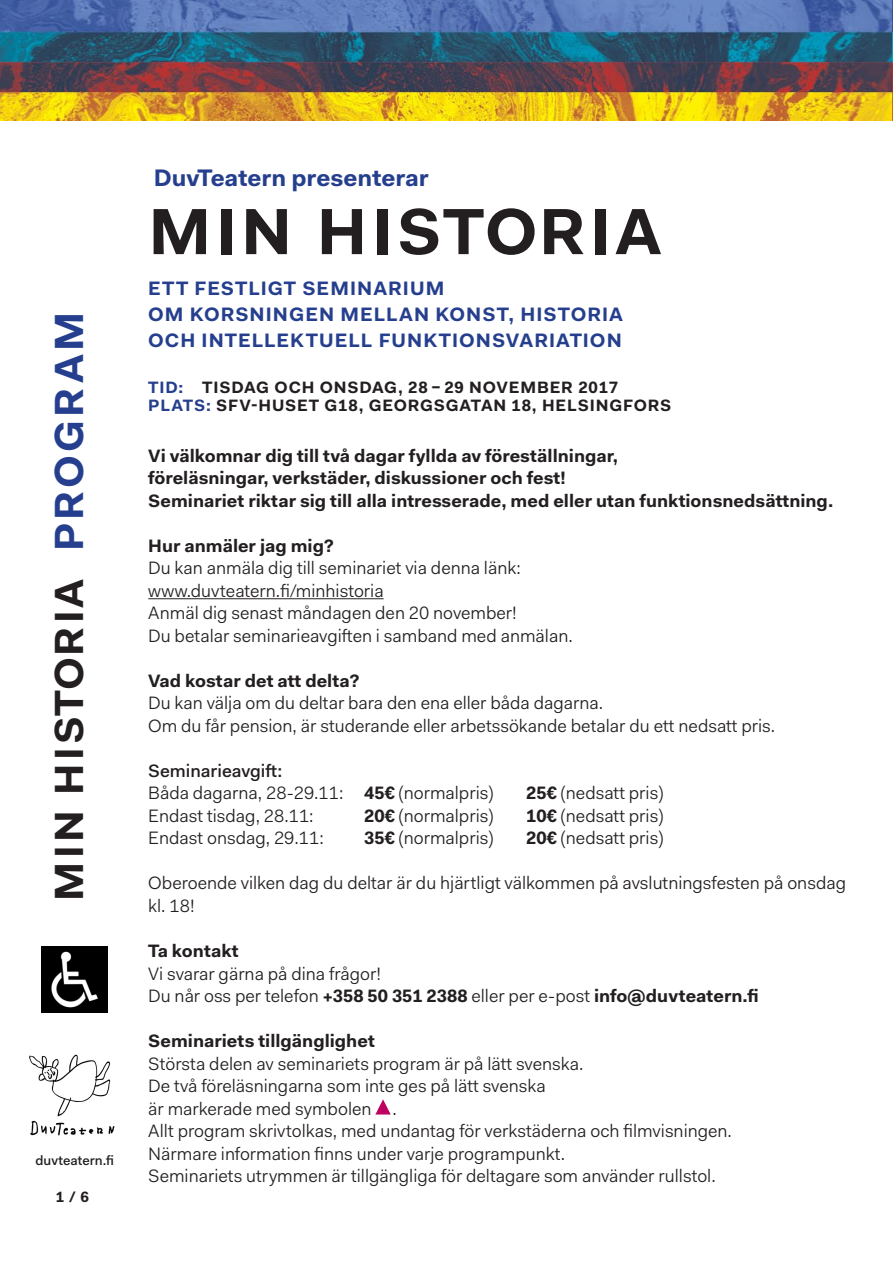
<style>
.page{position:relative;width:893px;height:1263px;background:#fff}
.page>*{position:absolute;margin:0;border:0;box-sizing:border-box;transform-origin:0 0}
.t1{font:700 65.55px "Fakt Pro";letter-spacing:.07em;color:#231f20}
.t2{font:700 40.95px "Fakt Pro";letter-spacing:.075em;color:#231f20}
.t3{font:700 24px "Fakt Pro";color:#253f8e}
.t4{font:700 19.5px/26.2px "Fakt Pro";letter-spacing:.05em;color:#253f8e}
.t5{font:18px/22.5px "Fakt Pro Blond";color:#231f20}
.t6{font:700 18px/22.5px "Fakt Pro";color:#231f20}
.t7{font:500 18px "Fakt Pro";color:#231f20}
.t8{font:700 16.5px/18px "Fakt Pro";letter-spacing:.05em;color:#231f20}
.t9{font:700 15px "Fakt Pro";color:#231f20}
.t10{font:500 13.5px "Fakt Pro";color:#231f20}
.s1{color:#253f8e}
.s2{font-family:"Fakt Pro";font-weight:700}
</style>
<div class="page">
<img style="left:29px;top:1054px;width:86px;height:82px">
<img style="left:0;top:0;width:893px;height:121px">
<hr style="left:148px;top:598px;width:236px;height:1px;background:#231f20">
<svg style="left:375px;top:1099px;width:16px;height:15px"></svg>
<img style="left:41px;top:946px;width:67px;height:66px">
<h2 class="t2" style="left:42px;top:900px;width:590px;rotate:-90deg">MIN HISTORIA <span class="s1">PROGRAM</span></h2>
<p class="t10" style="left:35px;top:1151px;width:80px">duvteatern.fi</p>
<p class="t9" style="left:56px;top:1187px;width:35px">1 / 6</p>
<h3 class="t3" style="left:154px;top:161px;width:276px">DuvTeatern presenterar</h3>
<h1 class="t1" style="left:149px;top:188px;width:514px">MIN HISTORIA</h1>
<p class="t4" style="left:148px;top:275px;width:476px">ETT FESTLIGT SEMINARIUM<br>OM KORSNINGEN MELLAN KONST, HISTORIA<br>OCH INTELLEKTUELL FUNKTIONSVARIATION</p>
<p class="t8" style="left:148px;top:378px;width:525px"><span class="s1">TID:</span> TISDAG OCH ONSDAG, 28 – 29 NOVEMBER 2017<br><span class="s1">PLATS:</span> SFV-HUSET G18, GEORGSGATAN 18, HELSINGFORS</p>
<p class="t6" style="left:148px;top:444px;width:686px">Vi välkomnar dig till två dagar fyllda av föreställningar,<br>föreläsningar, verkstäder, diskussioner och fest!<br>Seminariet riktar sig till alla intresserade, med eller utan funktionsnedsättning.</p>
<p class="t6" style="left:148px;top:534px;width:187px">Hur anmäler jag mig?</p>
<p class="t5" style="left:148px;top:557px;width:426px">Du kan anmäla dig till seminariet via denna länk: www.duvteatern.fi/minhistoria<br>Anmäl dig senast måndagen den 20 november!<br>Du betalar seminarieavgiften i samband med anmälan.</p>
<p class="t6" style="left:148px;top:669px;width:212px">Vad kostar det att delta?</p>
<p class="t5" style="left:148px;top:692px;width:629px">Du kan välja om du deltar bara den ena eller båda dagarna.<br>Om du får pension, är studerande eller arbetssökande betalar du ett nedsatt pris.</p>
<p class="t7" style="left:148px;top:759px;width:136px">Seminarieavgift:</p>
<p class="t5" style="left:148px;top:782px;width:347px">Båda dagarna, 28-29.11: <span class="s2">45€</span> (normalpris)</p>
<p class="t5" style="left:526px;top:782px;width:138px"><span class="s2">25€</span> (nedsatt pris)</p>
<p class="t5" style="left:148px;top:804px;width:167px">Endast tisdag, 28.11:</p>
<p class="t5" style="left:364px;top:804px;width:131px"><span class="s2">20€</span> (normalpris)</p>
<p class="t5" style="left:526px;top:804px;width:138px"><span class="s2">10€</span> (nedsatt pris)</p>
<p class="t5" style="left:148px;top:827px;width:177px">Endast onsdag, 29.11:</p>
<p class="t5" style="left:364px;top:827px;width:131px"><span class="s2">35€</span> (normalpris)</p>
<p class="t5" style="left:526px;top:827px;width:138px"><span class="s2">20€</span> (nedsatt pris)</p>
<p class="t5" style="left:148px;top:872px;width:699px">Oberoende vilken dag du deltar är du hjärtligt välkommen på avslutningsfesten på onsdag kl. 18!</p>
<p class="t6" style="left:148px;top:939px;width:92px">Ta kontakt</p>
<p class="t5" style="left:148px;top:962px;width:612px">Vi svarar gärna på dina frågor!<br>Du når oss per telefon <span class="s2">+358 50 351 2388</span> eller per e-post <span class="s2">info@duvteatern.fi</span></p>
<p class="t6" style="left:148px;top:1029px;width:228px">Seminariets tillgänglighet</p>
<p class="t5" style="left:148px;top:1052px;width:585px">Största delen av seminariets program är på lätt svenska.<br>De två föreläsningarna som inte ges på lätt svenska<br>är markerade med symbolen .<br>Allt program skrivtolkas, med undantag för verkstäderna och filmvisningen.<br>Närmare information finns under varje programpunkt.<br>Seminariets utrymmen är tillgängliga för deltagare som använder rullstol.</p>
</div>
